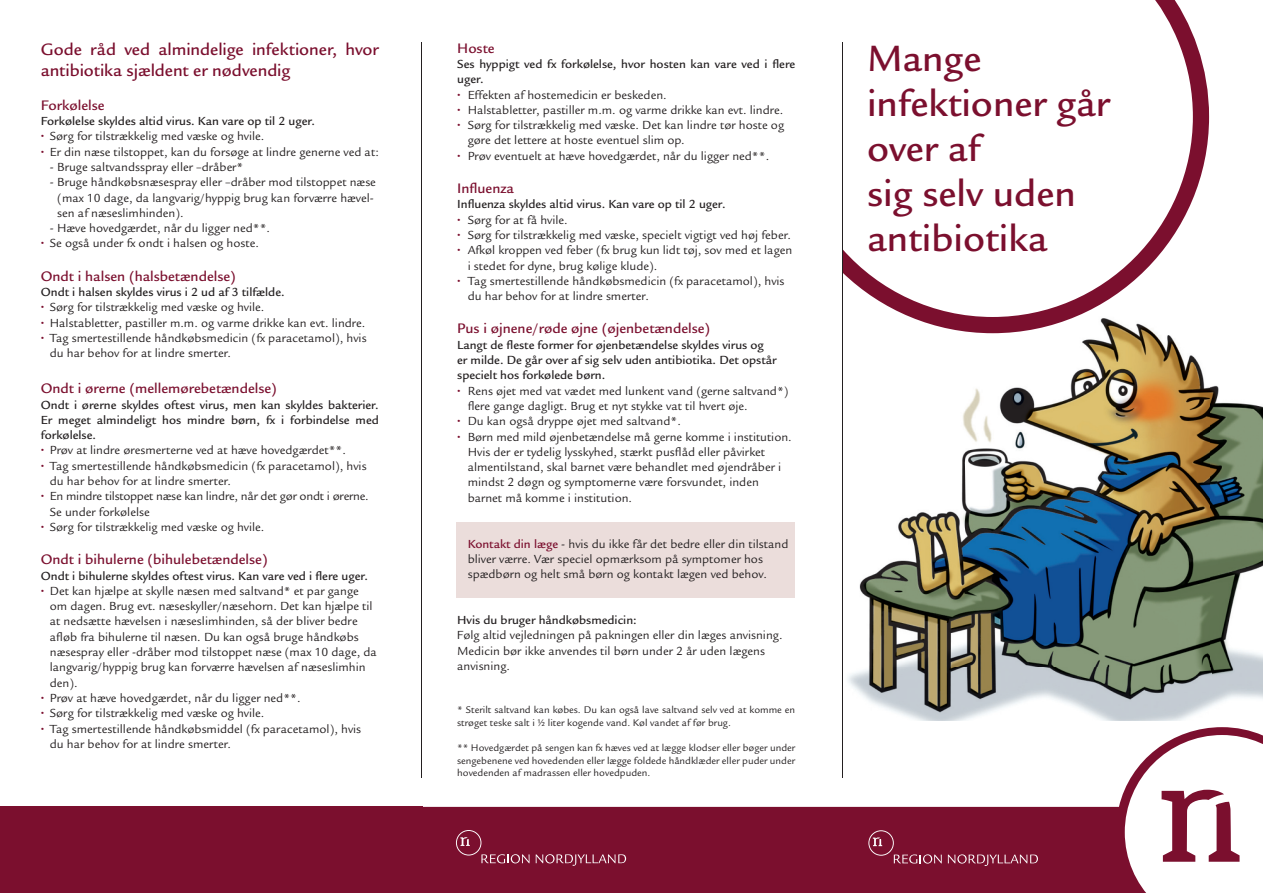
<style>
.page{position:relative;width:1263px;height:893px;background:#fff}
.page>*{position:absolute;margin:0;border:0;box-sizing:border-box;transform-origin:0 0}
.t1{font:500 39.75px/45.2px "Legacy Sans";color:#7b0f2e}
.t2{font:500 18px/21.6px "Legacy Sans";letter-spacing:-.005em;color:#7b0f2e}
.t3{font:500 15px "Legacy Sans";color:#7b0f2e}
.t4{font:12.75px/15.3px "Legacy Sans";color:#231f20}
.t5{font:500 12.75px/15.3px "Legacy Sans";color:#231f20}
.t6{font:12.75px/15.3px "Legacy Sans";letter-spacing:-.02em;color:#231f20}
.t7{font:10.5px/12.6px "Legacy Sans";color:#231f20}
.s1{font-weight:700;color:#7b0f2e}
.s2{font-weight:500;color:#7b0f2e}
</style>
<div class="page">
<div style="left:456px;top:522px;width:338px;height:75px;background:#ebdddb"></div>
<img style="left:847px;top:333px;width:416px;height:387px">
<svg style="left:417px;top:727px;width:846px;height:166px"></svg>
<svg style="left:843px;top:0;width:366px;height:333px"></svg>
<svg style="left:1075px;top:790px;width:188px;height:103px"></svg>
<svg style="left:536px;top:854px;width:90px;height:12px"></svg>
<svg style="left:456px;top:830px;width:73px;height:33px;background:#872642"></svg>
<hr style="left:842px;top:42px;width:1px;height:735px;background:#231f20">
<hr style="left:421px;top:42px;width:1px;height:736px;background:#231f20">
<div style="left:0;top:807px;width:423px;height:86px;background:#7b0f2e"></div>
<svg style="left:948px;top:854px;width:90px;height:12px"></svg>
<svg style="left:868px;top:830px;width:74px;height:34px;background:#872642"></svg>
<h2 class="t2" style="left:41px;top:38px;width:339px">Gode råd ved almindelige infektioner, hvor antibiotika sjældent er nødvendig</h2>
<p class="t3" style="left:41px;top:96px;width:65px">Forkølelse</p>
<p class="t5" style="left:41px;top:113px;width:276px">Forkølelse skyldes altid virus. Kan vare op til 2 uger.</p>
<p class="t4" style="left:41px;top:129px;width:225px"><span class="s1">•</span> Sørg for tilstrækkelig med væske og hvile.</p>
<p class="t4" style="left:41px;top:144px;width:340px"><span class="s1">•</span> Er din næse tilstoppet, kan du forsøge at lindre generne ved at:</p>
<p class="t4" style="left:50px;top:159px;width:195px">- Bruge saltvandsspray eller –dråber*</p>
<p class="t4" style="left:57px;top:175px;width:320px;text-indent:-7px">- Bruge håndkøbsnæsespray eller –dråber mod tilstoppet næse (max 10 dage, da langvarig/hyppig brug kan forværre hævel&shy;sen af næseslimhinden).</p>
<p class="t4" style="left:50px;top:221px;width:222px">- Hæve hovedgærdet, når du ligger ned**.</p>
<p class="t4" style="left:41px;top:236px;width:220px"><span class="s1">•</span> Se også under fx ondt i halsen og hoste.</p>
<p class="t3" style="left:41px;top:267px;width:197px">Ondt i halsen (halsbetændelse)</p>
<p class="t5" style="left:41px;top:284px;width:245px">Ondt i halsen skyldes virus i 2 ud af 3 tilfælde.</p>
<p class="t4" style="left:41px;top:300px;width:225px"><span class="s1">•</span> Sørg for tilstrækkelig med væske og hvile.</p>
<p class="t4" style="left:41px;top:315px;width:326px"><span class="s1">•</span> Halstabletter, pastiller m.m. og varme drikke kan evt. lindre.</p>
<p class="t4" style="left:50px;top:330px;width:318px;text-indent:-9px"><span class="s1">•</span> Tag smertestillende håndkøbsmedicin (fx paracetamol), hvis du har behov for at lindre smerter.</p>
<p class="t3" style="left:41px;top:380px;width:238px">Ondt i ørerne (mellemørebetændelse)</p>
<p class="t5" style="left:41px;top:397px;width:339px;text-align:justify">Ondt i ørerne skyldes oftest virus, men kan skyldes bakterier.<br>Er meget almindeligt hos mindre børn, fx i forbindelse med forkølelse.</p>
<p class="t4" style="left:41px;top:443px;width:307px"><span class="s1">•</span> Prøv at lindre øresmerterne ved at hæve hovedgærdet**.</p>
<p class="t4" style="left:50px;top:458px;width:318px;text-indent:-9px"><span class="s1">•</span> Tag smertestillende håndkøbsmedicin (fx paracetamol), hvis du har behov for at lindre smerter.</p>
<p class="t6" style="left:50px;top:489px;width:320px;text-indent:-9px"><span class="s1">•</span> En mindre tilstoppet næse kan lindre, når det gør ondt i ørerne.<br>Se under forkølelse</p>
<p class="t4" style="left:41px;top:519px;width:225px"><span class="s1">•</span> Sørg for tilstrækkelig med væske og hvile.</p>
<p class="t3" style="left:41px;top:551px;width:228px">Ondt i bihulerne (bihulebetændelse)</p>
<p class="t5" style="left:41px;top:568px;width:329px">Ondt i bihulerne skyldes oftest virus. Kan vare ved i flere uger.</p>
<p class="t4" style="left:50px;top:583px;width:329px;text-indent:-9px"><span class="s1">•</span> Det kan hjælpe at skylle næsen med saltvand* et par gange om dagen. Brug evt. næseskyller/næsehorn. Det kan hjælpe til at nedsætte hævelsen i næseslimhinden, så der bliver bedre afløb fra bihulerne til næsen. Du kan også bruge håndkøbs næsespray eller -dråber mod tilstoppet næse (max 10 dage, da langvarig/hyppig brug kan forværre hævelsen af næseslimhin den).</p>
<p class="t4" style="left:41px;top:690px;width:261px"><span class="s1">•</span> Prøv at hæve hovedgærdet, når du ligger ned**.</p>
<p class="t4" style="left:41px;top:706px;width:225px"><span class="s1">•</span> Sørg for tilstrækkelig med væske og hvile.</p>
<p class="t4" style="left:50px;top:721px;width:313px;text-indent:-9px"><span class="s1">•</span> Tag smertestillende håndkøbsmiddel (fx paracetamol), hvis du har behov for at lindre smerter.</p>
<p class="t3" style="left:457px;top:39px;width:39px">Hoste</p>
<p class="t5" style="left:457px;top:56px;width:340px">Ses hyppigt ved fx forkølelse, hvor hosten kan vare ved i flere uger.</p>
<p class="t4" style="left:457px;top:87px;width:211px"><span class="s1">•</span> Effekten af hostemedicin er beskeden.</p>
<p class="t4" style="left:457px;top:102px;width:328px"><span class="s1">•</span> Halstabletter, pastiller m.m. og varme drikke kan evt. lindre.</p>
<p class="t4" style="left:468px;top:118px;width:318px;text-indent:-10px"><span class="s1">•</span> Sørg for tilstrækkelig med væske. Det kan lindre tør hoste og gøre det lettere at hoste eventuel slim op.</p>
<p class="t4" style="left:457px;top:148px;width:313px"><span class="s1">•</span> Prøv eventuelt at hæve hovedgærdet, når du ligger ned**.</p>
<p class="t3" style="left:457px;top:180px;width:58px">Influenza</p>
<p class="t5" style="left:457px;top:197px;width:270px">Influenza skyldes altid virus. Kan vare op til 2 uger.</p>
<p class="t4" style="left:457px;top:212px;width:112px"><span class="s1">•</span> Sørg for at få hvile.</p>
<p class="t4" style="left:457px;top:227px;width:335px"><span class="s1">•</span> Sørg for tilstrækkelig med væske, specielt vigtigt ved høj feber.</p>
<p class="t4" style="left:468px;top:243px;width:326px;text-indent:-10px"><span class="s1">•</span> Afkøl kroppen ved feber (fx brug kun lidt tøj, sov med et lagen i stedet for dyne, brug kølige klude).</p>
<p class="t4" style="left:468px;top:273px;width:318px;text-indent:-10px"><span class="s1">•</span> Tag smertestillende håndkøbsmedicin (fx paracetamol), hvis du har behov for at lindre smerter.</p>
<p class="t3" style="left:457px;top:320px;width:255px">Pus i øjnene/røde øjne (øjenbetændelse)</p>
<p class="t5" style="left:457px;top:337px;width:321px">Langt de fleste former for øjenbetændelse skyldes virus og er milde. De går over af sig selv uden antibiotika. Det opstår specielt hos forkølede børn.</p>
<p class="t4" style="left:468px;top:383px;width:322px;text-indent:-10px"><span class="s1">•</span> Rens øjet med vat vædet med lunkent vand (gerne saltvand*) flere gange dagligt. Brug et nyt stykke vat til hvert øje.</p>
<p class="t4" style="left:457px;top:414px;width:225px"><span class="s1">•</span> Du kan også dryppe øjet med saltvand*.</p>
<p class="t4" style="left:468px;top:429px;width:326px;text-indent:-10px"><span class="s1">•</span> Børn med mild øjenbetændelse må gerne komme i institution.<br>Hvis der er tydelig lysskyhed, stærkt pusflåd eller påvirket almentilstand, skal barnet være behandlet med øjendråber i mindst 2 døgn og symptomerne være forsvundet, inden barnet må komme i institution.</p>
<p class="t4" style="left:468px;top:536px;width:322px"><span class="s2">Kontakt din læge</span> - hvis du ikke får det bedre eller din tilstand bliver værre. Vær speciel opmærksom på symptomer hos spædbørn og helt små børn og kontakt lægen ved behov.</p>
<p class="t5" style="left:457px;top:613px;width:181px">Hvis du bruger håndkøbsmedicin:</p>
<p class="t4" style="left:457px;top:628px;width:327px">Følg altid vejledningen på pakningen eller din læges anvisning.<br>Medicin bør ikke anvendes til børn under 2 år uden lægens anvisning.</p>
<p class="t7" style="left:457px;top:704px;width:340px">* Sterilt saltvand kan købes. Du kan også lave saltvand selv ved at komme en strøget teske salt i ½ liter kogende vand. Køl vandet af før brug.</p>
<p class="t7" style="left:457px;top:742px;width:340px;text-align:justify">** Hovedgærdet på sengen kan fx hæves ved at lægge klodser eller bøger under sengebenene ved hovedenden eller lægge foldede håndklæder eller puder under hovedenden af madrassen eller hovedpuden.</p>
<h1 class="t1" style="left:867px;top:36px;width:244px">Mange infektioner går over af<br>sig selv uden antibiotika</h1>
</div>
